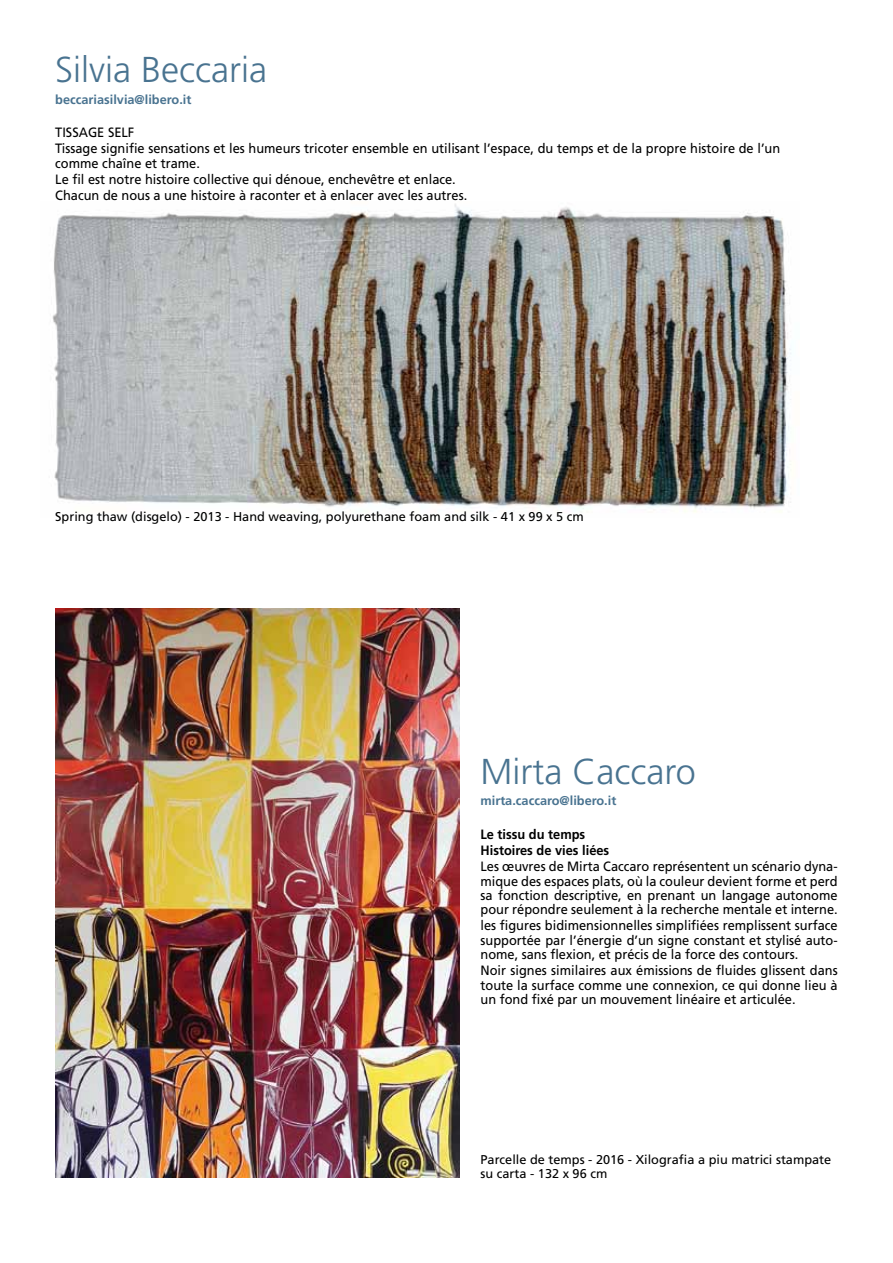
<style>
.page{position:relative;width:893px;height:1263px;background:#fff}
.page>*{position:absolute;margin:0;border:0;box-sizing:border-box;transform-origin:0 0}
.t1{font:300 36px "Frutiger";color:#497390}
.t2{font:13.5px/14.2px "Frutiger";color:#000;text-align:justify;scale:.95 1}
.t3{font:700 13.5px/16.4px "Frutiger";color:#000;scale:.95 1}
.t4{font:12.75px/14.2px "Frutiger";color:#000}
.t5{font:700 12.75px "Frutiger";color:#497390}
</style>
<div class="page">
<img style="left:52px;top:204px;width:740px;height:308px">
<img style="left:55px;top:609px;width:404px;height:569px">
<h1 class="t1" style="left:55px;top:49px;width:213px">Silvia Beccaria</h1>
<p class="t5" style="left:55px;top:92px;width:138px">beccariasilvia@libero.it</p>
<p class="t2" style="left:55px;top:124px;width:765px;line-height:16.4px">TISSAGE SELF<br>Tissage signifie sensations et les humeurs tricoter ensemble en utilisant l’espace, du temps et de la propre histoire de l’un</p>
<p class="t2" style="left:55px;top:155px;width:435px;line-height:16.4px;text-align:left">comme chaîne et trame.<br>Le fil est notre histoire collective qui dénoue, enchevêtre et enlace.<br>Chacun de nous a une histoire à raconter et à enlacer avec les autres.</p>
<p class="t4" style="left:55px;top:510px;width:530px">Spring thaw (disgelo) - 2013 - Hand weaving, polyurethane foam and silk - 41 x 99 x 5 cm</p>
<h1 class="t1" style="left:480px;top:751px;width:217px">Mirta Caccaro</h1>
<p class="t5" style="left:480px;top:793px;width:137px">mirta.caccaro@libero.it</p>
<p class="t3" style="left:480px;top:826px;width:137px">Le tissu du temps<br>Histoires de vies liées</p>
<p class="t2" style="left:480px;top:859px;width:377px">Les œuvres de Mirta Caccaro représentent un scénario dyna&shy;mique des espaces plats, où la couleur devient forme et perd sa fonction descriptive, en prenant un langage autonome pour répondre seulement à la recherche mentale et interne.</p>
<p class="t2" style="left:480px;top:919px;width:378px">les figures bidimensionnelles simplifiées remplissent surface supportée par l’énergie d’un signe constant et stylisé auto&shy;nome, sans flexion, et précis de la force des contours.</p>
<p class="t2" style="left:480px;top:963px;width:377px">Noir signes similaires aux émissions de fluides glissent dans toute la surface comme une connexion, ce qui donne lieu à un fond fixé par un mouvement linéaire et articulée.</p>
<p class="t4" style="left:480px;top:1152px;width:352px">Parcelle de temps - 2016 - Xilografia a piu matrici stampate su carta - 132 x 96 cm</p>
</div>
